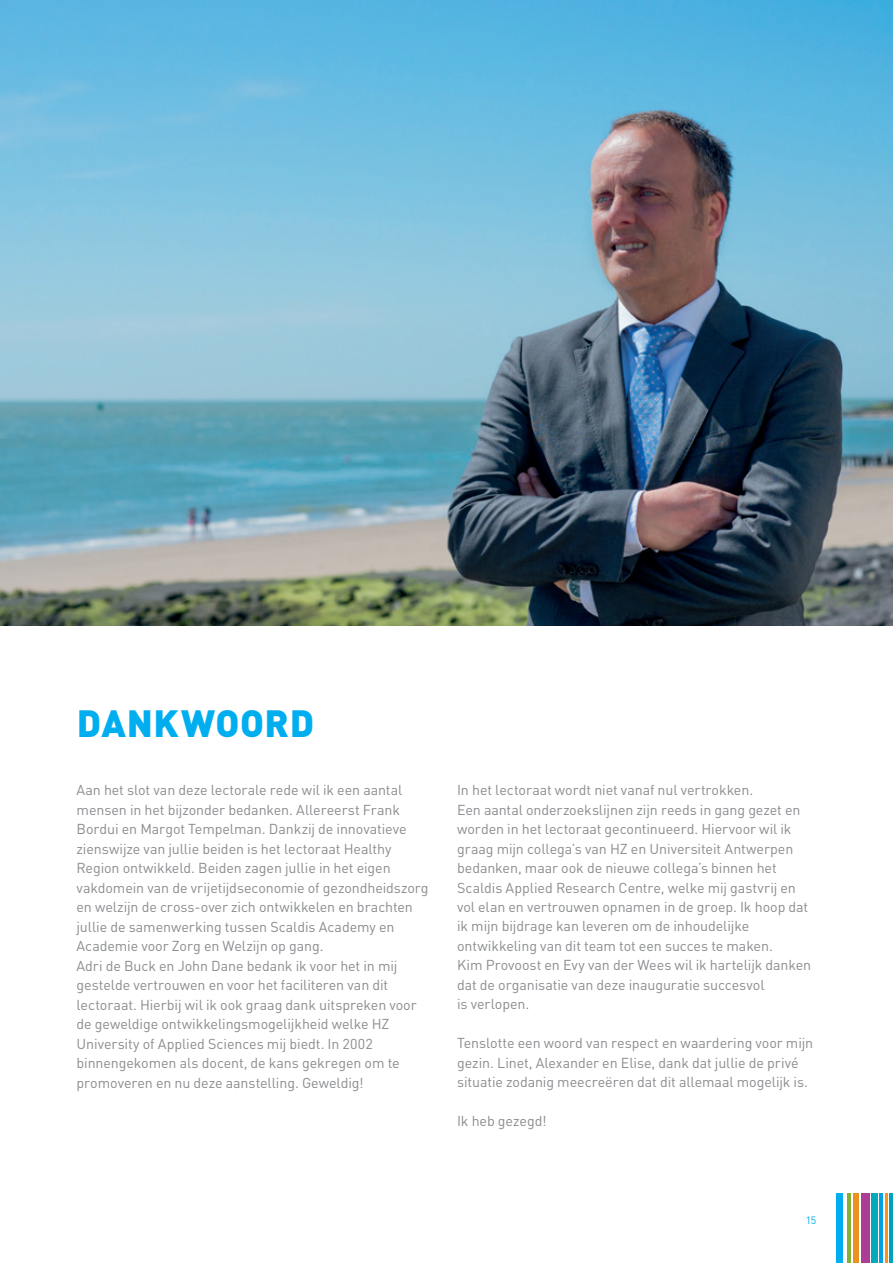
<style>
.page{position:relative;width:893px;height:1263px;background:#fff}
.page>*{position:absolute;margin:0;border:0;box-sizing:border-box;transform-origin:0 0}
.t1{font:900 37.5px "DINOT";letter-spacing:.015em;color:#00aeef}
.t2{font:14.25px/19.5px "DINOT";letter-spacing:-.005em;color:#8a8c8f}
.t3{font:10.5px "DINOT";color:#00aeef}
</style>
<div class="page">
<img style="left:0;top:0;width:893px;height:625px">
<div style="left:836px;top:1193px;width:7px;height:70px;background:#00aeef"></div>
<hr style="left:847px;top:1193px;width:4px;height:70px;background:#84b133">
<div style="left:853px;top:1193px;width:6px;height:70px;background:#ec9121"></div>
<div style="left:861px;top:1193px;width:8px;height:70px;background:#ab3d96"></div>
<div style="left:871px;top:1193px;width:7px;height:70px;background:#00aabc"></div>
<hr style="left:880px;top:1193px;width:3px;height:70px;background:#00a1e3">
<hr style="left:889px;top:1193px;width:4px;height:70px;background:#00a2bb">
<hr style="left:885px;top:1193px;width:2px;height:70px;background:#f7931d">
<h1 class="t1" style="left:77px;top:698px;width:239px">DANKWOORD</h1>
<p class="t2" style="left:77px;top:780px;width:354px">Aan het slot van deze lectorale rede wil ik een aantal mensen in het bijzonder bedanken. Allereerst Frank Bordui en Margot Tempelman. Dankzij de innovatieve zienswijze van jullie beiden is het lectoraat Healthy Region ontwikkeld. Beiden zagen jullie in het eigen vakdomein van de vrijetijdseconomie of gezondheidszorg en welzijn de cross-over zich ontwikkelen en brachten jullie de samenwerking tussen Scaldis Academy en Academie voor Zorg en Welzijn op gang.<br>Adri de Buck en John Dane bedank ik voor het in mij gestelde vertrouwen en voor het faciliteren van dit lectoraat. Hierbij wil ik ook graag dank uitspreken voor de geweldige ontwikkelingsmogelijkheid welke HZ University of Applied Sciences mij biedt. In 2002 binnengekomen als docent, de kans gekregen om te promoveren en nu deze aanstelling. Geweldig!</p>
<p class="t2" style="left:457px;top:780px;width:356px">In het lectoraat wordt niet vanaf nul vertrokken.<br>Een aantal onderzoekslijnen zijn reeds in gang gezet en worden in het lectoraat gecontinueerd. Hiervoor wil ik graag mijn collega’s van HZ en Universiteit Antwerpen bedanken, maar ook de nieuwe collega’s binnen het Scaldis Applied Research Centre, welke mij gastvrij en vol elan en vertrouwen opnamen in de groep. Ik hoop dat ik mijn bijdrage kan leveren om de inhoudelijke ontwikkeling van dit team tot een succes te maken.<br>Kim Provoost en Evy van der Wees wil ik hartelijk danken dat de organisatie van deze inauguratie succesvol<br>is verlopen.</p>
<p class="t2" style="left:457px;top:1033px;width:358px">Tenslotte een woord van respect en waardering voor mijn gezin. Linet, Alexander en Elise, dank dat jullie de privé situatie zodanig meecreëren dat dit allemaal mogelijk is.</p>
<p class="t2" style="left:457px;top:1111px;width:91px">Ik heb gezegd!</p>
<p class="t3" style="left:806px;top:1214px;width:12px">15</p>
</div>
